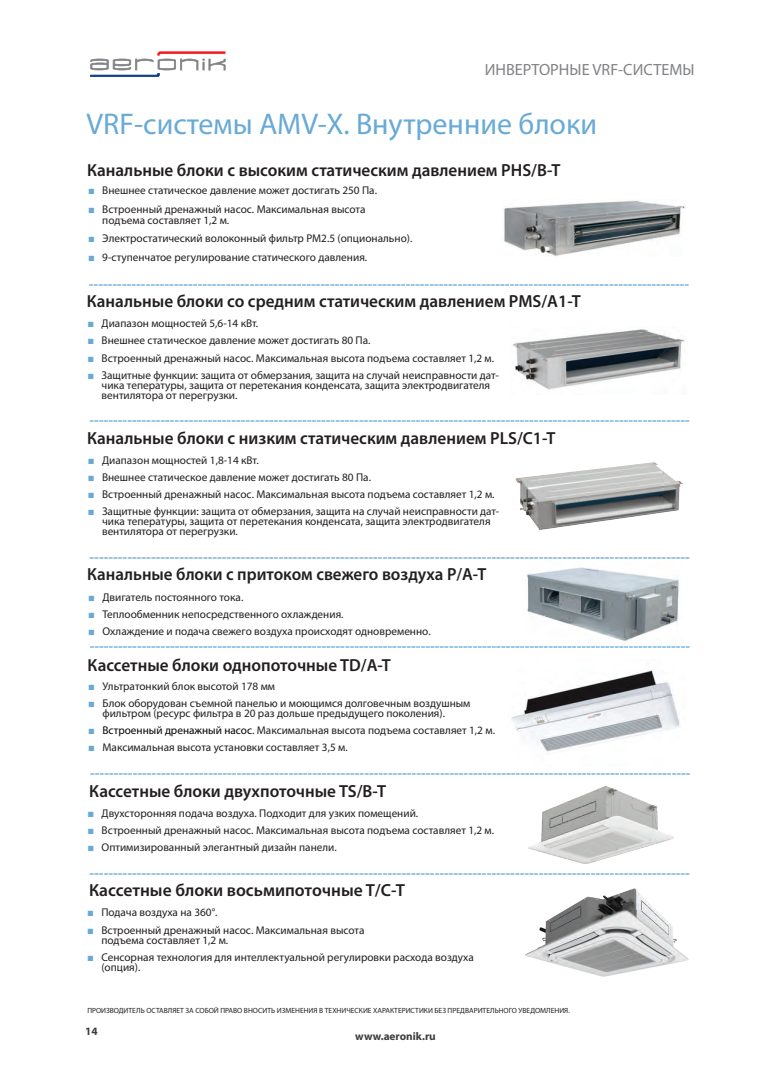
<style>
.page{position:relative;width:780px;height:1088px;background:#fff}
.page>*{position:absolute;margin:0;border:0;box-sizing:border-box;transform-origin:0 0}
.t1{font:30px "Myriad Pro";color:#68aad6}
.t2{font:600 17.5px "Myriad Pro";color:#231f20}
.t3{font:16.25px "Myriad Pro";color:#808285}
.t4{font:600 15px "Myriad Pro";color:#68aad6}
.t5{font:11.25px/10px "Myriad Pro";color:#231f20}
.t6{font:700 11.25px "Myriad Pro";color:#3e3e3f}
.t7{font:7.5px "Myriad Pro";color:#231f20}
.s1{font-family:"Arial";color:#68aad6}
.s2{color:#040503}
</style>
<div class="page">
<img style="left:528px;top:785px;width:146px;height:79px">
<img style="left:526px;top:567px;width:153px;height:78px">
<svg style="left:90px;top:51px;width:136px;height:26px"></svg>
<img style="left:502px;top:200px;width:183px;height:56px">
<img style="left:511px;top:670px;width:169px;height:82px">
<img style="left:515px;top:462px;width:168px;height:68px">
<img style="left:525px;top:888px;width:164px;height:89px">
<img style="left:512px;top:329px;width:173px;height:61px">
<h3 class="t3" style="left:485px;top:60px;width:211px">ИНВЕРТОРНЫЕ VRF-СИСТЕМЫ</h3>
<h1 class="t1" style="left:86px;top:105px;width:512px">VRF-сиcтемы AMV-X. Внутренние блоки</h1>
<h2 class="t2" style="left:87px;top:159px;width:475px">Канальные блоки с высоким статическим давлением PHS/B-T</h2>
<p class="t5" style="left:88px;top:185px;width:290px"><span class="s1">■</span> Внешнее статическое давление может достигать 250 Па.</p>
<p class="t5" style="left:102px;top:203px;width:265px;line-height:11.2px;text-indent:-14px"><span class="s1">■</span> Встроенный дренажный насос. Максимальная высота подъема составляет 1,2 м.</p>
<p class="t5" style="left:88px;top:233px;width:326px"><span class="s1">■</span> Электростатический волоконный фильтр РМ2.5 (опционально).</p>
<p class="t5" style="left:88px;top:252px;width:280px"><span class="s1">■</span> 9-ступенчатое регулирование статического давления.</p>
<h3 class="t4" style="left:89px;top:274px;width:602px">-------------------------------------------------------------------------------------------------------------------------------</h3>
<h2 class="t2" style="left:87px;top:290px;width:495px">Канальные блоки со средним статическим давлением PMS/A1-T</h2>
<p class="t5" style="left:87px;top:318px;width:172px"><span class="s1">■</span> Диапазон мощностей 5,6-14 кВт.</p>
<p class="t5" style="left:87px;top:335px;width:284px"><span class="s1">■</span> Внешнее статическое давление может достигать 80 Па.</p>
<p class="t5" style="left:87px;top:353px;width:408px"><span class="s1">■</span> Встроенный дренажный насос. Максимальная высота подъема составляет 1,2 м.</p>
<p class="t5" style="left:102px;top:370px;width:399px;text-indent:-14px"><span class="s1">■</span> Защитные функции: защита от обмерзания, защита на случай неисправности дат&shy;чика тепературы, защита от перетекания конденсата, защита электродвигателя вентилятора от перегрузки.</p>
<h3 class="t4" style="left:89px;top:410px;width:602px">-------------------------------------------------------------------------------------------------------------------------------</h3>
<h2 class="t2" style="left:87px;top:427px;width:470px">Канальные блоки с низким статическим давлением PLS/C1-T</h2>
<p class="t5" style="left:88px;top:455px;width:172px"><span class="s1">■</span> Диапазон мощностей 1,8-14 кВт.</p>
<p class="t5" style="left:88px;top:472px;width:284px"><span class="s1">■</span> Внешнее статическое давление может достигать 80 Па.</p>
<p class="t5" style="left:88px;top:489px;width:408px"><span class="s1">■</span> Встроенный дренажный насос. Максимальная высота подъема составляет 1,2 м.</p>
<p class="t5" style="left:102px;top:506px;width:399px;text-indent:-14px"><span class="s1">■</span> Защитные функции: защита от обмерзания, защита на случай неисправности дат&shy;чика тепературы, защита от перетекания конденсата, защита электродвигателя вентилятора от перегрузки.</p>
<h3 class="t4" style="left:89px;top:547px;width:602px">-------------------------------------------------------------------------------------------------------------------------------</h3>
<h2 class="t2" style="left:87px;top:562px;width:400px">Канальные блоки с притоком свежего воздуха P/A-T</h2>
<p class="t5" style="left:88px;top:592px;width:157px"><span class="s1">■</span> Двигатель постоянного тока.</p>
<p class="t5" style="left:88px;top:609px;width:257px"><span class="s1">■</span> Теплообменник непосредственного охлаждения.</p>
<p class="t5" style="left:88px;top:626px;width:344px"><span class="s1">■</span> Охлаждение и подача свежего воздуха происходят одновременно.</p>
<h2 class="t2" style="left:88px;top:654px;width:305px">Кассетные блоки однопоточные TD/A-T</h2>
<p class="t5" style="left:88px;top:681px;width:188px"><span class="s1">■</span> Ультратонкий блок высотой 178 мм</p>
<p class="t5" style="left:102px;top:698px;width:369px;text-indent:-14px"><span class="s1">■</span> Блок оборудован съемной панелью и моющимся долговечным воздушным фильтром (ресурс фильтра в 20 раз дольше предыдущего поколения).</p>
<p class="t5" style="left:88px;top:725px;width:408px"><span class="s1">■</span> <span class="s2">Встроенный дренажный насос</span>. Максимальная высота подъема составляет 1,2 м.</p>
<p class="t5" style="left:88px;top:742px;width:261px"><span class="s1">■</span> Максимальная высота установки составляет 3,5 м.</p>
<h3 class="t4" style="left:90px;top:763px;width:602px">-------------------------------------------------------------------------------------------------------------------------------</h3>
<h2 class="t2" style="left:89px;top:780px;width:298px">Кассетные блоки двухпоточные TS/B-T</h2>
<p class="t5" style="left:87px;top:808px;width:332px"><span class="s1">■</span> Двухсторонняя подача воздуха. Подходит для узких помещений.</p>
<p class="t5" style="left:87px;top:825px;width:408px"><span class="s1">■</span> Встроенный дренажный насос. Максимальная высота подъема составляет 1,2 м.</p>
<p class="t5" style="left:87px;top:842px;width:251px"><span class="s1">■</span> Оптимизированный элегантный дизайн панели.</p>
<h3 class="t4" style="left:90px;top:636px;width:602px">-------------------------------------------------------------------------------------------------------------------------------</h3>
<h3 class="t4" style="left:89px;top:863px;width:602px">-------------------------------------------------------------------------------------------------------------------------------</h3>
<h2 class="t2" style="left:89px;top:879px;width:317px">Кассетные блоки восьмипоточные T/C-T</h2>
<p class="t5" style="left:87px;top:907px;width:132px"><span class="s1">■</span> Подача воздуха на 360°.</p>
<p class="t5" style="left:101px;top:924px;width:265px;text-indent:-14px"><span class="s1">■</span> Встроенный дренажный насос. Максимальная высота подъема составляет 1,2 м.</p>
<p class="t5" style="left:101px;top:952px;width:374px;text-indent:-14px"><span class="s1">■</span> Сенсорная технология для интеллектуальной регулировки расхода воздуха (опция).</p>
<p class="t7" style="left:87px;top:1005px;width:484px">ПРОИЗВОДИТЕЛЬ ОСТАВЛЯЕТ ЗА СОБОЙ ПРАВО ВНОСИТЬ ИЗМЕНЕНИЯ В ТЕХНИЧЕСКИЕ ХАРАКТЕРИСТИКИ БЕЗ ПРЕДВАРИТЕЛЬНОГО УВЕДОМЛЕНИЯ.</p>
<p class="t6" style="left:85px;top:1023px;width:14px">14</p>
<p class="t6" style="left:355px;top:1029px;width:82px">www.aeronik.ru</p>
</div>
